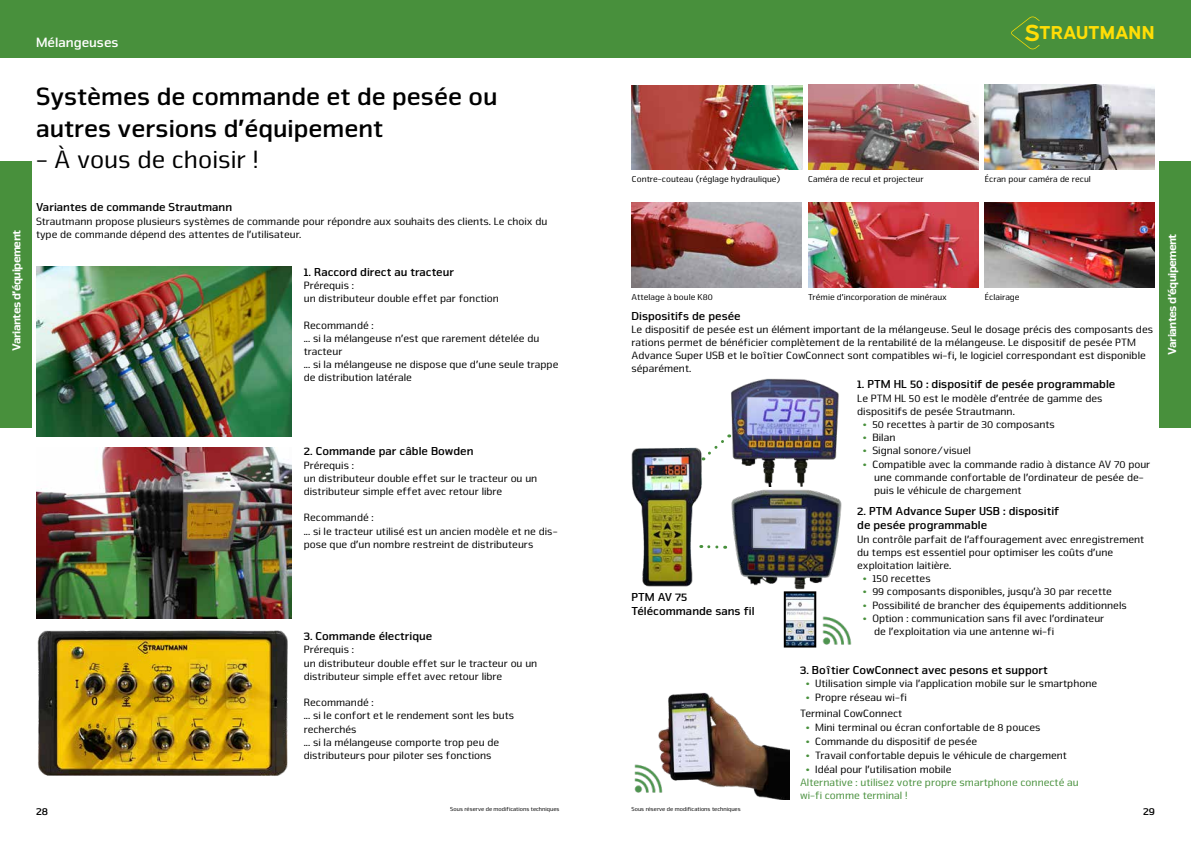
<style>
.page{position:relative;width:1191px;height:842px;background:#fff}
.page>*{position:absolute;margin:0;border:0;box-sizing:border-box;transform-origin:0 0}
.t1{font:700 26px/31.2px "Nuri Pro";color:#000}
.t2{font:26px "Nuri Pro";color:#000}
.t3{font:700 18.7px "Expressway Rg";color:#ffdd06}
.t4{font:700 14px "Nuri Pro";color:#fff}
.t5{font:700 12px/14.4px "Nuri Pro";color:#000}
.t6{font:900 12px "Nuri Pro";letter-spacing:-.05em;color:#fff}
.t7{font:11px/13.2px "Nuri Pro";color:#000}
.t8{font:11px/13.2px "Nuri Pro";color:#48903c}
.t9{font:700 11px "Nuri Pro";color:#000}
.t10{font:9px "Nuri Pro";color:#000}
.t11{font:6px "Nuri Pro";color:#000}
.s1{font-size:23.4px}
.s2{font-weight:700;color:#48903c}
.s3{font-weight:700}
.s4{color:#000}
</style>
<div class="page">
<div style="left:0;top:0;width:1191px;height:57px;background:#48903c"></div>
<svg style="left:1011px;top:16px;width:28px;height:33px"></svg>
<div style="left:0;top:162px;width:31px;height:266px;background:#48903c"></div>
<img style="left:36px;top:266px;width:256px;height:171px">
<img style="left:36px;top:448px;width:256px;height:170px">
<img style="left:37px;top:630px;width:251px;height:146px">
<img style="left:730px;top:378px;width:109px;height:108px">
<img style="left:725px;top:490px;width:117px;height:109px">
<img style="left:631px;top:447px;width:74px;height:140px">
<svg style="left:703px;top:434px;width:27px;height:26px"></svg>
<div style="left:1159px;top:162px;width:32px;height:266px;background:#48903c"></div>
<img style="left:816px;top:610px;width:36px;height:38px">
<img style="left:658px;top:692px;width:131px;height:108px">
<svg style="left:701px;top:544px;width:24px;height:6px"></svg>
<img style="left:634px;top:759px;width:35px;height:41px">
<img style="left:631px;top:203px;width:170px;height:85px">
<img style="left:808px;top:203px;width:170px;height:85px">
<img style="left:632px;top:85px;width:170px;height:85px">
<img style="left:808px;top:85px;width:170px;height:85px">
<img style="left:984px;top:203px;width:171px;height:85px">
<img style="left:984px;top:85px;width:171px;height:85px">
<img style="left:787px;top:594px;width:26px;height:50px">
<div style="left:784px;top:591px;width:32px;height:56px;border:2px solid #000"></div>
<p class="t4" style="left:36px;top:34px;width:84px">Mélangeuses</p>
<h2 class="t3" style="left:1024px;top:18px;width:132px"><span class="s1">S</span>TRAUTMANN</h2>
<p class="t6" style="left:9px;top:351px;width:122px;rotate:-90deg">Variantes d‘équipement</p>
<h1 class="t1" style="left:36px;top:81px;width:463px">Systèmes de commande et de pesée ou autres versions d’équipement</h1>
<h1 class="t2" style="left:36px;top:144px;width:224px">- À vous de choisir !</h1>
<p class="t5" style="left:36px;top:200px;width:198px">Variantes de commande Strautmann</p>
<p class="t7" style="left:36px;top:214px;width:513px">Strautmann propose plusieurs systèmes de commande pour répondre aux souhaits des clients. Le choix du type de commande dépend des attentes de l’utilisateur.</p>
<p class="t5" style="left:304px;top:265px;width:152px">1. Raccord direct au tracteur</p>
<p class="t7" style="left:304px;top:279px;width:197px">Prérequis :<br>un distributeur double effet par fonction</p>
<p class="t7" style="left:304px;top:319px;width:256px">Recommandé :<br>... si la mélangeuse n’est que rarement dételée du tracteur<br>... si la mélangeuse ne dispose que d’une seule trappe de distribution latérale</p>
<p class="t5" style="left:304px;top:444px;width:171px">2. Commande par câble Bowden</p>
<p class="t7" style="left:304px;top:459px;width:235px">Prérequis :<br>un distributeur double effet sur le tracteur ou un distributeur simple effet avec retour libre</p>
<p class="t7" style="left:304px;top:511px;width:255px">Recommandé :<br>... si le tracteur utilisé est un ancien modèle et ne dis&shy;pose que d’un nombre restreint de distributeurs</p>
<p class="t5" style="left:304px;top:629px;width:130px">3. Commande électrique</p>
<p class="t7" style="left:304px;top:643px;width:235px">Prérequis :<br>un distributeur double effet sur le tracteur ou un distributeur simple effet avec retour libre</p>
<p class="t7" style="left:304px;top:696px;width:212px">Recommandé :<br>... si le confort et le rendement sont les buts recherchés<br>... si la mélangeuse comporte trop peu de distributeurs pour piloter ses fonctions</p>
<p class="t10" style="left:632px;top:174px;width:150px">Contre-couteau (réglage hydraulique)</p>
<p class="t10" style="left:808px;top:174px;width:117px">Caméra de recul et projecteur</p>
<p class="t10" style="left:984px;top:174px;width:108px">Écran pour caméra de recul</p>
<p class="t10" style="left:631px;top:292px;width:83px">Attelage à boule K80</p>
<p class="t10" style="left:808px;top:292px;width:140px">Trémie d’incorporation de minéraux</p>
<p class="t10" style="left:984px;top:292px;width:36px">Éclairage</p>
<p class="t5" style="left:631px;top:308px;width:111px">Dispositifs de pesée</p>
<p class="t7" style="left:631px;top:323px;width:523px">Le dispositif de pesée est un élément important de la mélangeuse. Seul le dosage précis des composants des rations permet de bénéficier complètement de la rentabilité de la mélangeuse. Le dispositif de pesée PTM Advance Super USB et le boîtier CowConnect sont compatibles wi-fi, le logiciel correspondant est disponible séparément.</p>
<p class="t5" style="left:857px;top:377px;width:260px">1. PTM HL 50 : dispositif de pesée programmable</p>
<p class="t7" style="left:857px;top:391px;width:247px">Le PTM HL 50 est le modèle d’entrée de gamme des dispositifs de pesée Strautmann.</p>
<p class="t7" style="left:863px;top:418px;width:193px"><span class="s2">•</span> 50 recettes à partir de 30 composants</p>
<p class="t7" style="left:863px;top:431px;width:34px"><span class="s2">•</span> Bilan</p>
<p class="t7" style="left:863px;top:444px;width:110px"><span class="s2">•</span> Signal sonore/visuel</p>
<p class="t7" style="left:874px;top:457px;width:278px;text-indent:-11px"><span class="s2">•</span> Compatible avec la commande radio à distance AV 70 pour une commande confortable de l’ordinateur de pesée de&shy;puis le véhicule de chargement</p>
<p class="t5" style="left:857px;top:504px;width:204px">2. PTM Advance Super USB : dispositif de pesée programmable</p>
<p class="t7" style="left:857px;top:532px;width:289px">Un contrôle parfait de l’affouragement avec enregistrement du temps est essentiel pour optimiser les coûts d’une exploitation laitière.</p>
<p class="t7" style="left:863px;top:572px;width:69px"><span class="s2">•</span> 150 recettes</p>
<p class="t7" style="left:863px;top:585px;width:250px"><span class="s2">•</span> 99 composants disponibles, jusqu’à 30 par recette</p>
<p class="t7" style="left:863px;top:598px;width:265px"><span class="s2">•</span> Possibilité de brancher des équipements additionnels</p>
<p class="t7" style="left:874px;top:612px;width:232px;text-indent:-11px"><span class="s2">•</span> Option : communication sans fil avec l’ordinateur de l’exploitation via une antenne wi-fi</p>
<p class="t5" style="left:631px;top:590px;width:125px">PTM AV 75<br>Télécommande sans fil</p>
<p class="t5" style="left:800px;top:663px;width:249px">3. Boîtier CowConnect avec pesons et support</p>
<p class="t7" style="left:805px;top:677px;width:293px"><span class="s2">•</span> Utilisation simple via l’application mobile sur le smartphone</p>
<p class="t7" style="left:800px;top:690px;width:108px;line-height:16px;text-align:center"><span class="s2">•</span> Propre réseau wi-fi<br>Terminal CowConnect</p>
<p class="t7" style="left:805px;top:721px;width:236px"><span class="s2">•</span> Mini terminal ou écran confortable de 8 pouces</p>
<p class="t7" style="left:805px;top:735px;width:173px"><span class="s2">•</span> Commande du dispositif de pesée</p>
<p class="t7" style="left:805px;top:749px;width:263px"><span class="s2">•</span> Travail confortable depuis le véhicule de chargement</p>
<p class="t8" style="left:800px;top:762px;width:280px;text-indent:6px"><span class="s3">•</span> <span class="s4">Idéal pour l’utilisation mobile<br></span>Alternative : utilisez votre propre smartphone connecté au wi-fi comme terminal !</p>
<p class="t11" style="left:450px;top:805px;width:111px">Sous réserve de modifications techniques</p>
<p class="t11" style="left:631px;top:805px;width:111px">Sous réserve de modifications techniques</p>
<p class="t9" style="left:36px;top:804px;width:14px">28</p>
<p class="t9" style="left:1143px;top:804px;width:13px">29</p>
<p class="t6" style="left:1165px;top:355px;width:122px;rotate:-90deg">Variantes d‘équipement</p>
</div>
